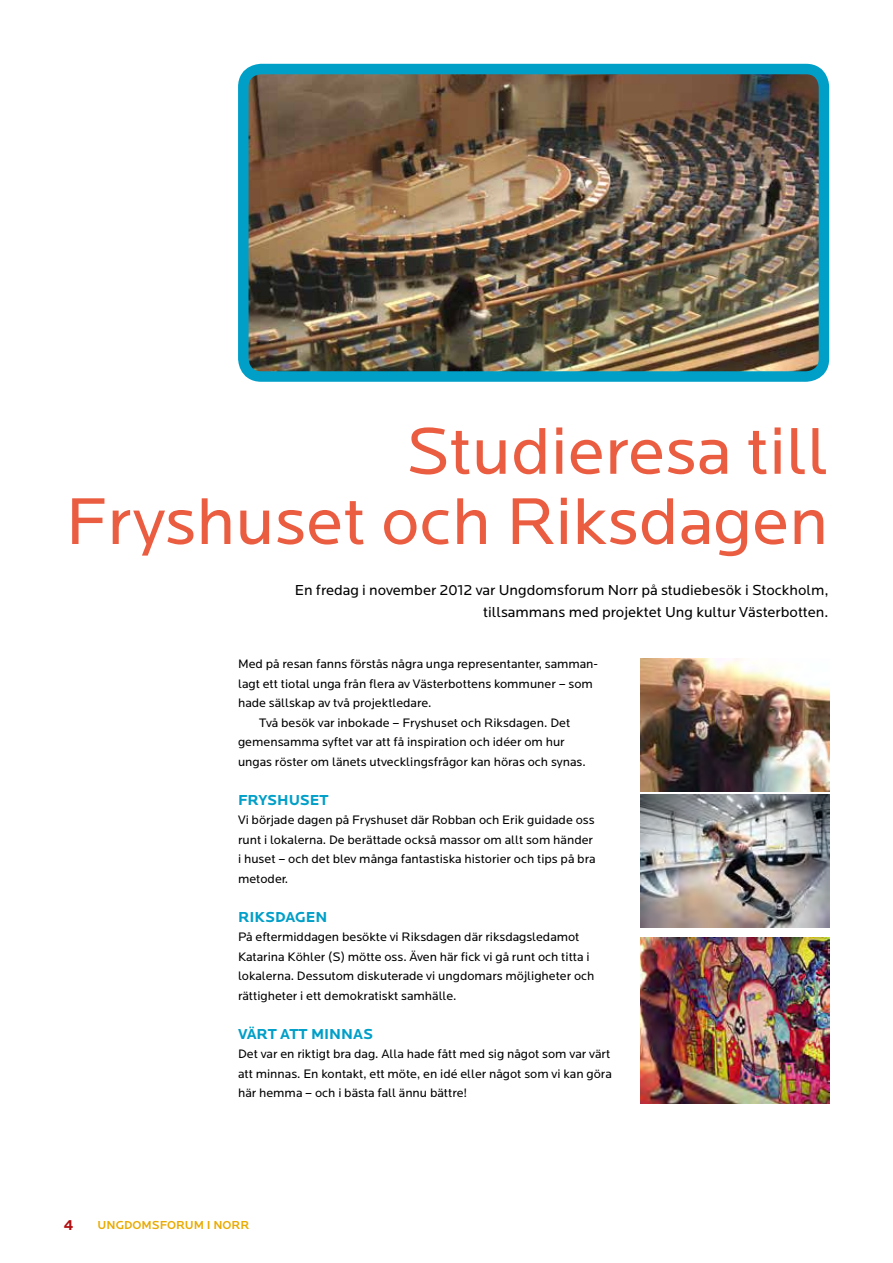
<style>
.page{position:relative;width:893px;height:1263px;background:#fff}
.page>*{position:absolute;margin:0;border:0;box-sizing:border-box;transform-origin:0 0}
.t1{font:68.55px/70.2px "Locator";color:#eb5d40;text-align:right}
.t2{font:15px/22.5px "Locator";color:#000;text-align:right}
.t3{font:700 15px "Locator";color:#009fc8}
.t4{font:700 15px "Locator";color:#b20e10}
.t5{font:12.75px/19.5px "Locator";color:#000}
.t6{font:500 12px "Locator";color:#e9aa00}
</style>
<div class="page">
<img style="left:640px;top:795px;width:189px;height:132px">
<img style="left:640px;top:659px;width:189px;height:133px">
<img style="left:249px;top:75px;width:569px;height:296px">
<div style="left:238px;top:64px;width:591px;height:318px;border:10px solid #009fc8;border-radius:18px"></div>
<img style="left:640px;top:938px;width:189px;height:166px">
<h1 class="t1" style="left:66px;top:418px;width:764px">Studieresa till<br>Fryshuset och Riksdagen</h1>
<p class="t2" style="left:295px;top:579px;width:535px">En fredag i november 2012 var Ungdomsforum Norr på studiebesök i Stockholm, tillsammans med projektet Ung kultur Västerbotten.</p>
<p class="t5" style="left:238px;top:655px;width:362px">Med på resan fanns förstås några unga representanter, samman-</p>
<p class="t5" style="left:238px;top:674px;width:356px">lagt ett tiotal unga från flera av Västerbottens kommuner – som</p>
<p class="t5" style="left:238px;top:694px;width:195px">hade sällskap av två projektledare.</p>
<p class="t5" style="left:259px;top:713px;width:312px">Två besök var inbokade – Fryshuset och Riksdagen. Det</p>
<p class="t5" style="left:238px;top:733px;width:328px">gemensamma syftet var att få inspiration och idéer om hur</p>
<p class="t5" style="left:238px;top:752px;width:349px">ungas röster om länets utvecklingsfrågor kan höras och synas.</p>
<p class="t3" style="left:238px;top:791px;width:92px">FRYSHUSET</p>
<p class="t5" style="left:238px;top:811px;width:359px">Vi började dagen på Fryshuset där Robban och Erik guidade oss runt i lokalerna. De berättade också massor om allt som händer i huset – och det blev många fantastiska historier och tips på bra metoder.</p>
<p class="t3" style="left:238px;top:908px;width:91px">RIKSDAGEN</p>
<p class="t5" style="left:238px;top:928px;width:358px">På eftermiddagen besökte vi Riksdagen där riksdagsledamot Katarina Köhler (S) mötte oss. Även här fick vi gå runt och titta i lokalerna. Dessutom diskuterade vi ungdomars möjligheter och rättigheter i ett demokratiskt samhälle.</p>
<p class="t3" style="left:238px;top:1025px;width:137px">VÄRT ATT MINNAS</p>
<p class="t5" style="left:238px;top:1045px;width:375px;text-align:justify">Det var en riktigt bra dag. Alla hade fått med sig något som var värt att minnas. En kontakt, ett möte, en idé eller något som vi kan göra här hemma – och i bästa fall ännu bättre!</p>
<p class="t4" style="left:64px;top:1216px;width:11px">4</p>
<p class="t6" style="left:98px;top:1219px;width:153px">UNGDOMSFORU M I NORR</p>
</div>
